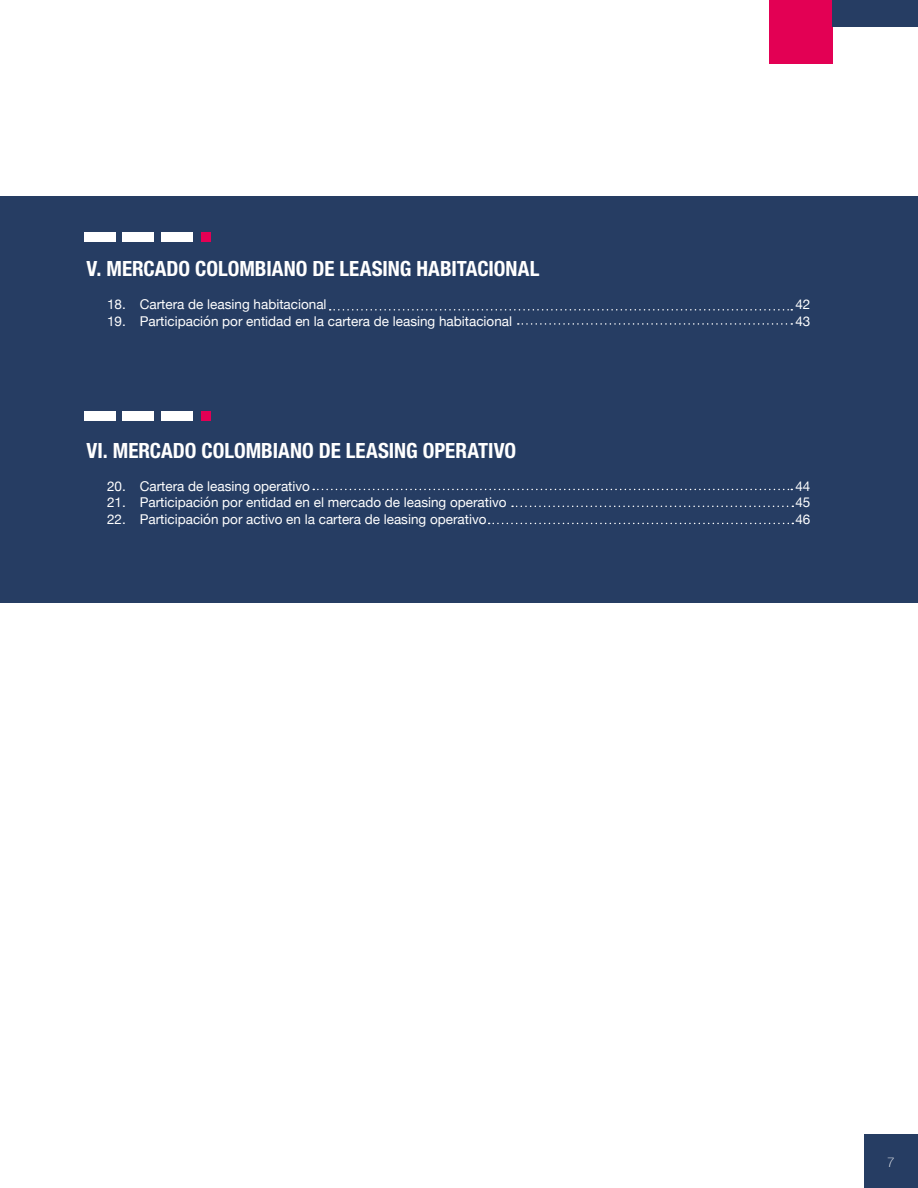
<style>
.page{position:relative;width:918px;height:1188px;background:#fff}
.page>*{position:absolute;margin:0;border:0;box-sizing:border-box;transform-origin:0 0}
.t1{font:700 condensed 21px "Helvetica Neue LT Std";color:#fff}
.t2{font:13.5px "Helvetica Neue";color:#fff}
.t3{font:100 13.5px "Helvetica Neue";color:#fff}
</style>
<div class="page">
<div style="left:864px;top:1134px;width:54px;height:54px;background:#263d63"></div>
<div style="left:0;top:196px;width:918px;height:407px;background:#263d63"></div>
<div style="left:84px;top:232px;width:31px;height:10px;background:#fff"></div>
<div style="left:123px;top:232px;width:31px;height:10px;background:#fff"></div>
<div style="left:162px;top:232px;width:31px;height:10px;background:#fff"></div>
<div style="left:201px;top:232px;width:10px;height:10px;background:#e30054"></div>
<div style="left:84px;top:411px;width:31px;height:10px;background:#fff"></div>
<div style="left:123px;top:411px;width:31px;height:10px;background:#fff"></div>
<div style="left:162px;top:411px;width:31px;height:10px;background:#fff"></div>
<div style="left:201px;top:411px;width:10px;height:10px;background:#e30054"></div>
<div style="left:769px;top:0;width:64px;height:64px;background:#e30054"></div>
<div style="left:833px;top:0;width:85px;height:27px;background:#263d63"></div>
<svg style="left:313px;top:489px;width:479px;height:1px"></svg>
<svg style="left:512px;top:506px;width:281px;height:1px"></svg>
<svg style="left:489px;top:523px;width:304px;height:1px"></svg>
<svg style="left:518px;top:323px;width:274px;height:2px"></svg>
<svg style="left:330px;top:309px;width:462px;height:2px"></svg>
<h1 class="t1" style="left:87px;top:256px;width:454px">V. MERCADO COLOMBIANO DE LEASING HABITACIONAL</h1>
<p class="t2" style="left:107px;top:295px;width:221px">18. Cartera de leasing habitacional</p>
<p class="t2" style="left:795px;top:295px;width:17px">42</p>
<p class="t2" style="left:107px;top:311px;width:407px">19. Participación por entidad en la cartera de leasing habitacional</p>
<p class="t2" style="left:795px;top:311px;width:17px">43</p>
<h1 class="t1" style="left:87px;top:437px;width:431px">VI. MERCADO COLOMBIANO DE LEASING OPERATIVO</h1>
<p class="t2" style="left:107px;top:476px;width:204px">20. Cartera de leasing operativo</p>
<p class="t2" style="left:795px;top:476px;width:17px">44</p>
<p class="t2" style="left:107px;top:493px;width:401px">21. Participación por entidad en el mercado de leasing operativo</p>
<p class="t2" style="left:795px;top:493px;width:17px">45</p>
<p class="t2" style="left:107px;top:509px;width:381px">22. Participación por activo en la cartera de leasing operativo</p>
<p class="t2" style="left:795px;top:509px;width:17px">46</p>
<p class="t3" style="left:887px;top:1152px;width:9px">7</p>
</div>
